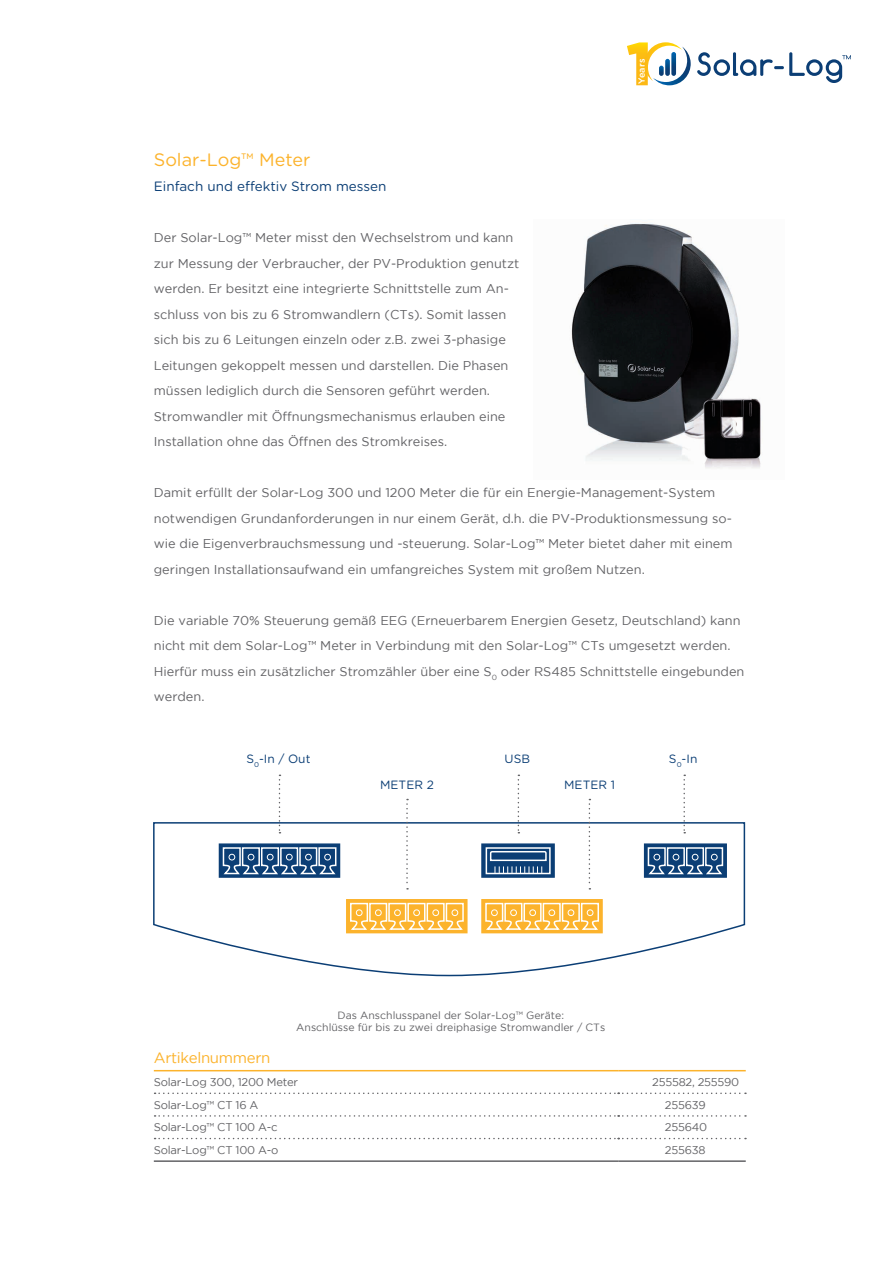
<style>
.page{position:relative;width:893px;height:1263px;background:#fff}
.page>*{position:absolute;margin:0;border:0;box-sizing:border-box;transform-origin:0 0}
.t1{font:18px "Gotham Rounded";color:#fcb32c}
.t2{font:15px "Gotham";letter-spacing:-.02em;color:#fcb32c}
.t3{font:13.5px "Gotham Rounded";color:#0b3e75}
.t4{font:12.75px/25.5px "Gotham";color:#636366}
.t5{font:12px "Gotham Rounded";color:#0b3e75}
.t6{font:11.25px "Gotham";letter-spacing:-.02em;color:#636366}
.t7{font:10.5px/12.6px "Gotham";color:#636366;text-align:center}
.t8{font:500 9.15px "Gotham Rounded";color:#fff}
</style>
<div class="page">
<img style="left:571px;top:222px;width:190px;height:246px">
<svg style="left:153px;top:821px;width:593px;height:156px"></svg>
<svg style="left:219px;top:843px;width:121px;height:35px"></svg>
<svg style="left:222px;top:846px;width:115px;height:29px;background:#50749b"></svg>
<div style="left:324px;top:854px;width:7px;height:6px;border:1px solid #fff;border-radius:50%"></div>
<div style="left:346px;top:899px;width:122px;height:34px;background:#fcb32c"></div>
<svg style="left:350px;top:902px;width:114px;height:28px"></svg>
<div style="left:452px;top:909px;width:6px;height:7px;border:1px solid #fff;border-radius:50%"></div>
<div style="left:481px;top:899px;width:122px;height:34px;background:#fcb32c"></div>
<svg style="left:485px;top:902px;width:114px;height:28px"></svg>
<div style="left:587px;top:909px;width:6px;height:7px;border:1px solid #fff;border-radius:50%"></div>
<svg style="left:644px;top:843px;width:83px;height:35px"></svg>
<svg style="left:647px;top:846px;width:77px;height:29px;background:#50749c"></svg>
<svg style="left:481px;top:843px;width:74px;height:35px"></svg>
<div style="left:486px;top:847px;width:65px;height:27px;background:#0b3e75;border:2px solid #fff"></div>
<svg style="left:489px;top:851px;width:58px;height:22px"></svg>
<svg style="left:279px;top:774px;width:1px;height:59px"></svg>
<svg style="left:406px;top:799px;width:2px;height:90px"></svg>
<svg style="left:589px;top:799px;width:1px;height:90px"></svg>
<svg style="left:518px;top:774px;width:1px;height:59px"></svg>
<svg style="left:683px;top:774px;width:2px;height:59px"></svg>
<svg style="left:155px;top:1092px;width:591px;height:2px"></svg>
<hr style="left:154px;top:1160px;width:464px;height:2px;background:#636366">
<hr style="left:618px;top:1160px;width:128px;height:2px;background:#636366">
<hr style="left:154px;top:1070px;width:464px;height:1px;background:#fcb32c">
<hr style="left:618px;top:1070px;width:128px;height:1px;background:#fcb32c">
<svg style="left:155px;top:1115px;width:591px;height:2px"></svg>
<svg style="left:155px;top:1138px;width:591px;height:1px"></svg>
<svg style="left:697px;top:52px;width:154px;height:31px"></svg>
<svg style="left:627px;top:42px;width:64px;height:44px"></svg>
<h1 class="t1" style="left:154px;top:147px;width:158px">Solar-Log™ Meter</h1>
<p class="t3" style="left:154px;top:177px;width:234px">Einfach und effektiv Strom messen</p>
<p class="t4" style="left:154px;top:225px;width:367px">Der Solar-Log™ Meter misst den Wechselstrom und kann zur Messung der Verbraucher, der PV-Produktion genutzt werden. Er besitzt eine integrierte Schnittstelle zum An&shy;schluss von bis zu 6 Stromwandlern (CTs). Somit lassen sich bis zu 6 Leitungen einzeln oder z.B. zwei 3-phasige Leitungen gekoppelt messen und darstellen. Die Phasen müssen lediglich durch die Sensoren geführt werden.<br>Stromwandler mit Öffnungsmechanismus erlauben eine Installation ohne das Öffnen des Stromkreises.</p>
<p class="t8" style="left:635px;top:84px;width:26px;rotate:-90deg">Years</p>
<p class="t4" style="left:154px;top:480px;width:580px">Damit erfüllt der Solar-Log 300 und 1200 Meter die für ein Energie-Management-System notwendigen Grundanforderungen in nur einem Gerät, d.h. die PV-Produktionsmessung so&shy;wie die Eigenverbrauchsmessung und -steuerung. Solar-Log™ Meter bietet daher mit einem geringen Installationsaufwand ein umfangreiches System mit großem Nutzen.</p>
<p class="t4" style="left:154px;top:607px;width:592px">Die variable 70% Steuerung gemäß EEG (Erneuerbarem Energien Gesetz, Deutschland) kann nicht mit dem Solar-Log™ Meter in Verbindung mit den Solar-Log™ CTs umgesetzt werden.<br>Hierfür muss ein zusätzlicher Stromzähler über eine S<sub>0</sub> oder RS485 Schnittstelle eingebunden werden.</p>
<p class="t5" style="left:246px;top:751px;width:66px">S<sub>0</sub>-In / Out</p>
<p class="t5" style="left:505px;top:751px;width:27px">USB</p>
<p class="t5" style="left:669px;top:751px;width:30px">S<sub>0</sub>-In</p>
<p class="t5" style="left:380px;top:776px;width:55px">METER 2</p>
<p class="t5" style="left:564px;top:776px;width:52px">METER 1</p>
<p class="t7" style="left:296px;top:1008px;width:311px">Das Anschlusspanel der Solar-Log™ Geräte:<br>Anschlüsse für bis zu zwei dreiphasige Stromwandler / CTs</p>
<p class="t2" style="left:154px;top:1050px;width:118px">Artikelnummern</p>
<p class="t6" style="left:154px;top:1076px;width:146px">Solar-Log 300, 1200 Meter</p>
<p class="t6" style="left:652px;top:1076px;width:89px">255582, 255590</p>
<p class="t6" style="left:154px;top:1098px;width:106px">Solar-Log™ CT 16 A</p>
<p class="t6" style="left:665px;top:1098px;width:42px">255639</p>
<p class="t6" style="left:154px;top:1121px;width:125px">Solar-Log™ CT 100 A-c</p>
<p class="t6" style="left:665px;top:1121px;width:44px">255640</p>
<p class="t6" style="left:154px;top:1144px;width:126px">Solar-Log™ CT 100 A-o</p>
<p class="t6" style="left:665px;top:1144px;width:42px">255638</p>
</div>
